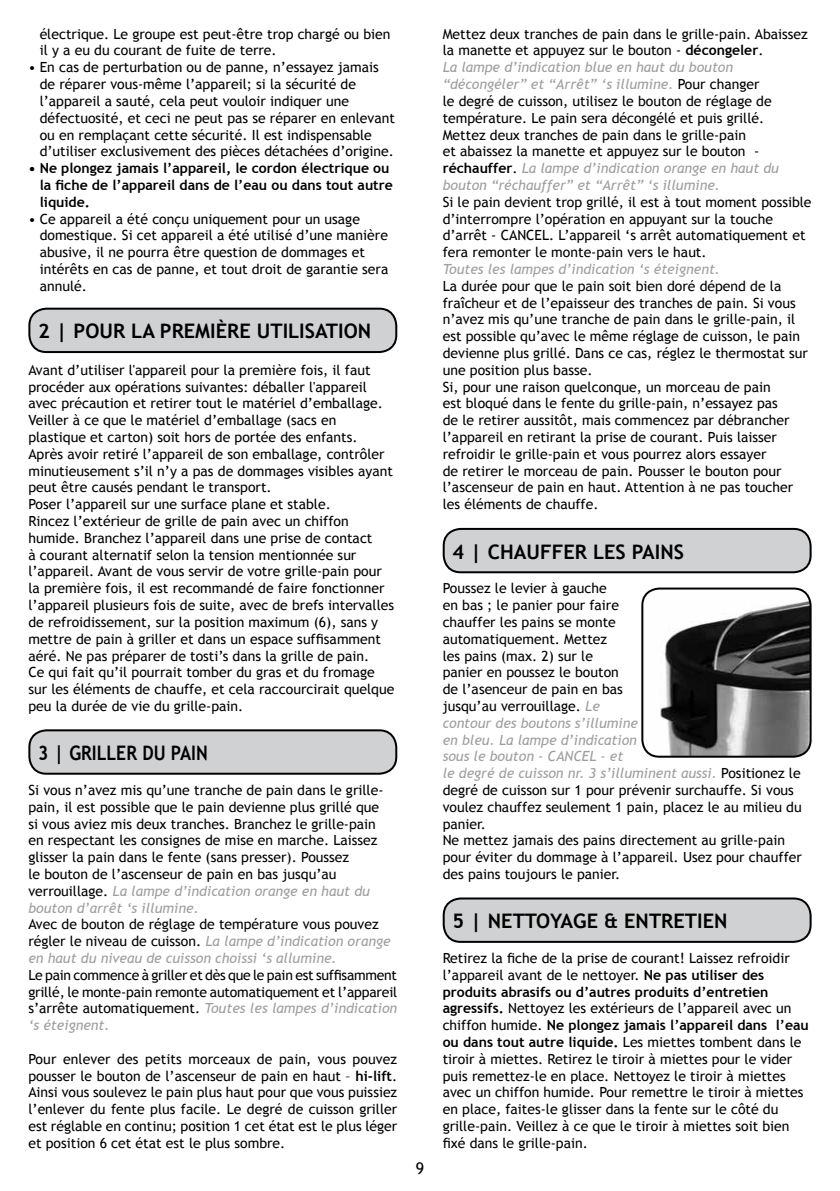
<style>
.page{position:relative;width:840px;height:1191px;background:#fff}
.page>*{position:absolute;margin:0;border:0;box-sizing:border-box;transform-origin:0 0}
.t1{font:700 20px "Trebuchet MS";color:#000}
.t2{font:700 20px "Trebuchet MS";color:#000;scale:.88 1}
.t3{font:16px "Trebuchet MS";color:#000}
.t4{font:14px/16.8px "Trebuchet MS";color:#000}
.t5{font:700 14px/16.8px "Trebuchet MS";color:#000}
.t6{font:italic 14px "Trebuchet MS";color:#9c9e9f}
.s1{font-style:italic;color:#9c9e9f}
.s2{font-weight:700}
</style>
<div class="page">
<div style="left:29px;top:309px;width:367px;height:43px;background:#d0d1d2;border-radius:17px"></div>
<div style="left:28px;top:308px;width:369px;height:45px;border:2px solid #000;border-radius:17px"></div>
<div style="left:29px;top:730px;width:367px;height:43px;background:#d0d1d2;border-radius:17px"></div>
<div style="left:28px;top:729px;width:369px;height:45px;border:2px solid #000;border-radius:17px"></div>
<div style="left:443px;top:898px;width:367px;height:44px;background:#d0d1d2;border-radius:17px"></div>
<div style="left:442px;top:897px;width:369px;height:46px;border:2px solid #000;border-radius:17px"></div>
<div style="left:443px;top:529px;width:367px;height:43px;background:#d0d1d2;border-radius:17px"></div>
<div style="left:442px;top:528px;width:369px;height:45px;border:2px solid #000;border-radius:17px"></div>
<img style="left:644px;top:590px;width:166px;height:166px">
<div style="left:641px;top:587px;width:170px;height:170px;border:2px solid #000;border-radius:17px"></div>
<p class="t4" style="left:40px;top:26px;width:352px">électrique. Le groupe est peut-être trop chargé ou bien il y a eu du courant de fuite de terre.</p>
<p class="t4" style="left:40px;top:59px;width:356px;text-indent:-11px">• En cas de perturbation ou de panne, n’essayez jamais de réparer vous-même l’appareil; si la sécurité de l’appareil a sauté, cela peut vouloir indiquer une défectuosité, et ceci ne peut pas se réparer en enlevant ou en remplaçant cette sécurité. Il est indispensable d’utiliser exclusivement des pièces détachées d’origine.</p>
<p class="t5" style="left:40px;top:160px;width:354px;text-indent:-11px">• Ne plongez jamais l’appareil, le cordon électrique ou la fiche de l’appareil dans de l’eau ou dans tout autre liquide.</p>
<p class="t4" style="left:40px;top:210px;width:350px;text-indent:-11px">• Ce appareil a été conçu uniquement pour un usage domestique. Si cet appareil a été utilisé d’une manière abusive, il ne pourra être question de dommages et intérêts en cas de panne, et tout droit de garantie sera annulé.</p>
<h1 class="t1" style="left:38px;top:319px;width:334px">2 | pour la premiÈre utilisation</h1>
<p class="t4" style="left:28px;top:362px;width:367px">Avant d’utiliser l'appareil pour la première fois, il faut procéder aux opérations suivantes: déballer l'appareil avec précaution et retirer tout le matériel d’emballage.<br>Veiller à ce que le matériel d’emballage (sacs en plastique et carton) soit hors de portée des enfants.<br>Après avoir retiré l’appareil de son emballage, contrôler minutieusement s’il n’y a pas de dommages visibles ayant peut être causés pendant le transport.<br>Poser l’appareil sur une surface plane et stable.<br>Rincez l’extérieur de grille de pain avec un chiffon humide. Branchez l’appareil dans une prise de contact<br>à courant alternatif selon la tension mentionnée sur l’appareil. Avant de vous servir de votre grille-pain pour la première fois, il est recommandé de faire fonctionner l’appareil plusieurs fois de suite, avec de brefs intervalles de refroidissement, sur la position maximum (6), sans y mettre de pain à griller et dans un espace suffisamment aéré. Ne pas préparer de tosti’s dans la grille de pain.<br>Ce qui fait qu’il pourrait tomber du gras et du fromage sur les éléments de chauffe, et cela raccourcirait quelque peu la durée de vie du grille-pain.</p>
<h1 class="t2" style="left:38px;top:740px;width:194px">3 | GRI LLEr du pain</h1>
<p class="t4" style="left:28px;top:782px;width:356px">Si vous n’avez mis qu’une tranche de pain dans le grille&shy;pain, il est possible que le pain devienne plus grillé que si vous aviez mis deux tranches. Branchez le grille-pain en respectant les consignes de mise en marche. Laissez glisser la pain dans le fente (sans presser). Poussez<br>le bouton de l’ascenseur de pain en bas jusqu’au verrouillage. <span class="s1">La lampe d’indication orange en haut du bouton d’arrêt ‘s illumine.</span></p>
<p class="t4" style="left:28px;top:916px;width:363px">Avec de bouton de réglage de température vous pouvez régler le niveau de cuisson. <span class="s1">La lampe d’indication orange en haut du niveau de cuisson choissi ‘s allumine.</span></p>
<p class="t4" style="left:28px;top:966px;width:370px;text-align:justify">Le pain commence à griller et dès que le pain est suffisamment grillé, le monte-pain remonte automatiquement et l’appareil s’arrête automatiquement. <span class="s1">Toutes les lampes d’indication ‘s éteignent.</span></p>
<p class="t4" style="left:28px;top:1050px;width:370px;text-align:justify">Pour enlever des petits morceaux de pain, vous pouvez pousser le bouton de l’ascenseur de pain en haut – <span class="s2">hi-lift</span>.<br>Ainsi vous soulevez le pain plus haut pour que vous puissiez l’enlever du fente plus facile. Le degré de cuisson griller est réglable en continu; position 1 cet état est le plus léger et position 6 cet état est le plus sombre.</p>
<p class="t3" style="left:415px;top:1159px;width:10px">9</p>
<p class="t4" style="left:442px;top:26px;width:366px">Mettez deux tranches de pain dans le grille-pain. Abaissez la manette et appuyez sur le bouton - <span class="s2">décongeler</span>.<br><span class="s1">La lampe d’indication blue en haut du bouton “décongéler” et “Arrêt” ‘s illumine.</span> Pour changer<br>le degré de cuisson, utilisez le bouton de réglage de température. Le pain sera décongélé et puis grillé.<br>Mettez deux tranches de pain dans le grille-pain<br>et abaissez la manette et appuyez sur le bouton - <span class="s2">réchauffer</span>. <span class="s1">La lampe d’indication orange en haut du bouton “réchauffer” et “Arrêt” ‘s illumine.</span></p>
<p class="t4" style="left:442px;top:194px;width:370px">Si le pain devient trop grillé, il est à tout moment possible d’interrompre l’opération en appuyant sur la touche d’arrêt - CANC</p>
<p class="t4" style="left:442px;top:227px;width:364px;text-indent:92px">EL. L’appareil ‘s arrêt automatiquement et fera remonter le monte-pain vers le haut.</p>
<p class="t6" style="left:442px;top:261px;width:279px">Toutes les lampes d’indication ‘s éteignent.</p>
<p class="t4" style="left:442px;top:278px;width:366px">La durée pour que le pain soit bien doré dépend de la fraîcheur et de l’epaisseur des tranches de pain. Si vous n’avez mis qu’une tranche de pain dans le grille-pain, il est possible qu’avec le même réglage de cuisson, le pain devienne plus grillé. Dans ce cas, réglez le thermostat sur une position plus basse.<br>Si, pour une raison quelconque, un morceau de pain<br>est bloqué dans le fente du grille-pain, n’essayez pas<br>de le retirer aussitôt, mais commencez par débrancher l’appareil en retirant la prise de courant. Puis laisser refroidir le grille-pain et vous pourrez alors essayer<br>de retirer le morceau de pain. Pousser le bouton pour l’ascenseur de pain en haut. Attention à ne pas toucher les éléments de chauffe.</p>
<h1 class="t1" style="left:452px;top:539px;width:41px">4 | CHAUFFER</h1>
<h1 class="t1" style="left:592px;top:539px;width:22px">LESPAINS</h1>
<p class="t4" style="left:442px;top:580px;width:360px">Poussez le levier à gauche<br>en bas ; le panier pour faire<br>chauffer les pains se monte<br>automatiquement. Mettez<br>les pains (max. 2) sur le<br>panier en poussez le bouton<br>de l’asenceur de pain en bas<br>jusqu’au verrouillage. <span class="s1">Le<br>contour des boutons s’illumine<br>en bleu. La lampe d’indication<br>sous le bouton - CANCEL - et<br>le degré de cuisson nr. 3 s’illuminent aussi.</span> Positionez le degré de cuisson sur 1 pour prévenir surchauffe. Si vous voulez chauffez seulement 1 pain, placez le au milieu du panier.<br>Ne mettez jamais des pains directement au grille-pain pour éviter du dommage à l’appareil. Usez pour chauffer des pains toujours le panier.</p>
<h1 class="t1" style="left:452px;top:908px;width:276px">5 | N ettoyage &amp; entretien</h1>
<p class="t4" style="left:442px;top:950px;width:367px">Retirez la fiche de la prise de courant! Laissez refroidir l’appareil avant de le nettoyer. <span class="s2">Ne pas utiliser des produits abrasifs ou d’autres produits d’entretien agressifs.</span> Nettoyez les extérieurs de l’appareil avec un chiffon humide. <span class="s2">Ne plongez jamais l’appareil dans l’eau ou dans tout autre liquide.</span> Les miettes tombent dans le tiroir à miettes. Retirez le tiroir à miettes pour le vider puis remettez-le en place. Nettoyez le tiroir à miettes avec un chiffon humide. Pour remettre le tiroir à miettes en place, faites-le glisser dans la fente sur le côté du grille-pain. Veillez à ce que le tiroir à miettes soit bien fixé dans le grille-pain.</p>
</div>
